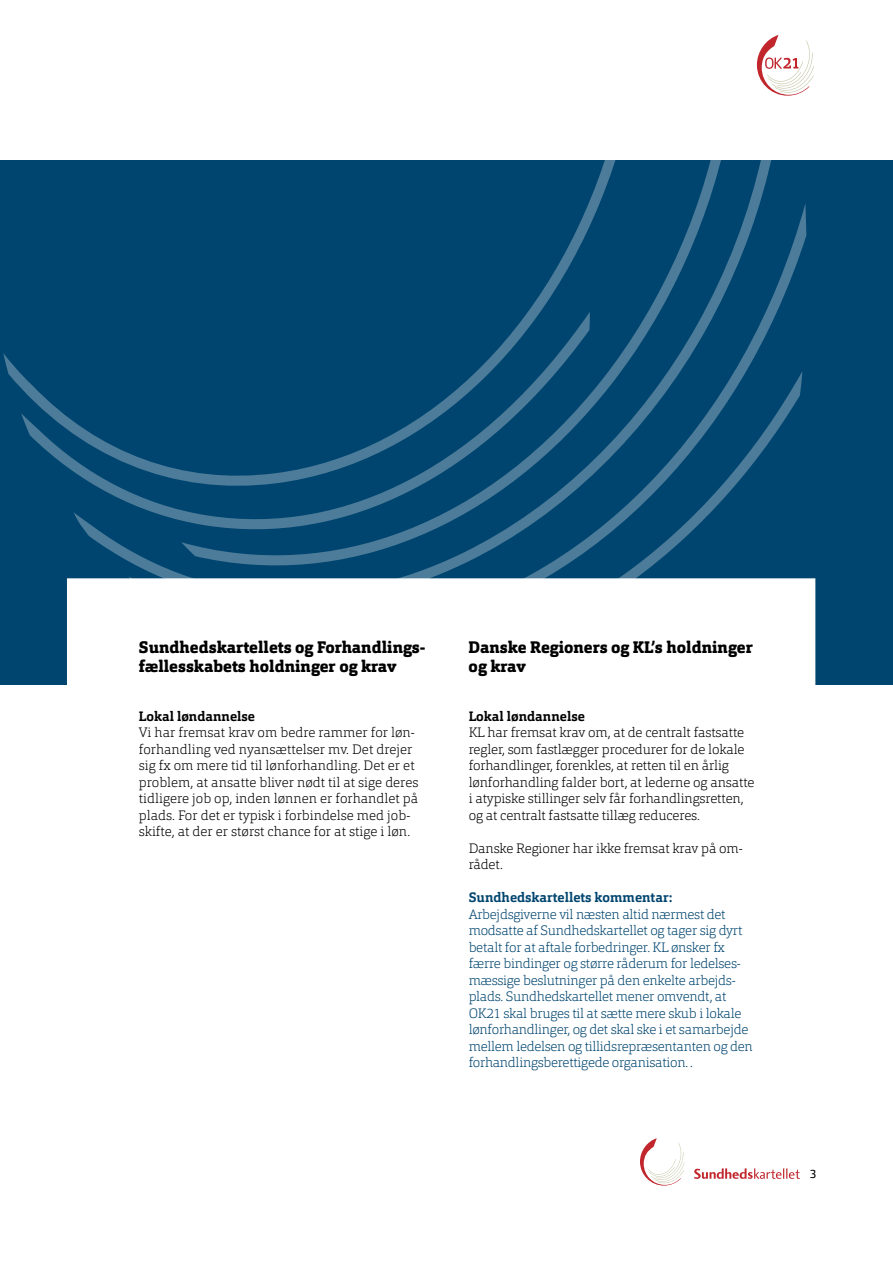
<style>
.page{position:relative;width:893px;height:1263px;background:#fff}
.page>*{position:absolute;margin:0;border:0;box-sizing:border-box;transform-origin:0 0}
.t1{font:800 16.5px/19.5px "Orgon Slab";color:#000}
.t2{font:200 13.5px/16.5px "Orgon Slab";letter-spacing:-.01em;color:#000}
.t3{font:200 13.5px/16.5px "Orgon Slab";letter-spacing:-.02em;color:#00456f}
.t4{font:700 13.5px "Orgon Slab";color:#000}
.t5{font:700 13.5px "Orgon Slab";color:#00456f}
.t6{font:12px "Orgon Slab";color:#000}
</style>
<div class="page">
<svg style="left:757px;top:35px;width:57px;height:61px"></svg>
<svg style="left:640px;top:1138px;width:44px;height:47px"></svg>
<svg style="left:694px;top:1168px;width:106px;height:11px"></svg>
<div style="left:0;top:161px;width:893px;height:524px;background:#00456f"></div>
<svg style="left:3px;top:161px;width:612px;height:335px"></svg>
<svg style="left:129px;top:203px;width:677px;height:375px"></svg>
<svg style="left:207px;top:371px;width:595px;height:207px"></svg>
<div style="left:67px;top:578px;width:748px;height:478px;background:#fff;border:2px solid #fff"></div>
<p class="t1" style="left:139px;top:637px;width:288px">Sundhedskartellets og Forhandlings&shy;fællesskabets holdninger og krav</p>
<p class="t1" style="left:469px;top:637px;width:286px">Danske Regioners og KL’s holdninger og krav</p>
<p class="t4" style="left:139px;top:707px;width:118px">Lokal løndannelse</p>
<p class="t2" style="left:139px;top:724px;width:281px">Vi har fremsat krav om bedre rammer for løn&shy;forhandling ved nyansættelser mv. Det drejer sig fx om mere tid til lønforhandling. Det er et problem, at ansatte bliver nødt til at sige deres tidligere job op, inden lønnen er forhandlet på plads. For det er typisk i forbindelse med job&shy;skifte, at der er størst chance for at stige i løn.</p>
<p class="t4" style="left:469px;top:707px;width:118px">Lokal løndannelse</p>
<p class="t2" style="left:469px;top:724px;width:287px">KL har fremsat krav om, at de centralt fastsatte regler, som fastlægger procedurer for de lokale forhandlinger, forenkles, at retten til en årlig lønforhandling falder bort, at lederne og ansatte i atypiske stillinger selv får forhandlingsretten, og at centralt fastsatte tillæg reduceres.</p>
<p class="t2" style="left:469px;top:840px;width:276px">Danske Regioner har ikke fremsat krav på om&shy;rådet.</p>
<p class="t5" style="left:469px;top:889px;width:205px">Sundhedskartellets kommentar:</p>
<p class="t3" style="left:469px;top:905px;width:286px">Arbejdsgiverne vil næsten altid nærmest det modsatte af Sundhedskartellet og tager sig dyrt betalt for at aftale forbedringer. KL ønsker fx færre bindinger og større råderum for ledelses&shy;mæssige beslutninger på den enkelte arbejds&shy;plads. Sundhedskartellet mener omvendt, at OK21 skal bruges til at sætte mere skub i lokale lønforhandlinger, og det skal ske i et samarbejde mellem ledelsen og tillidsrepræsentanten og den forhandlingsberettigede organisation. .</p>
<p class="t6" style="left:810px;top:1166px;width:8px">3</p>
</div>
